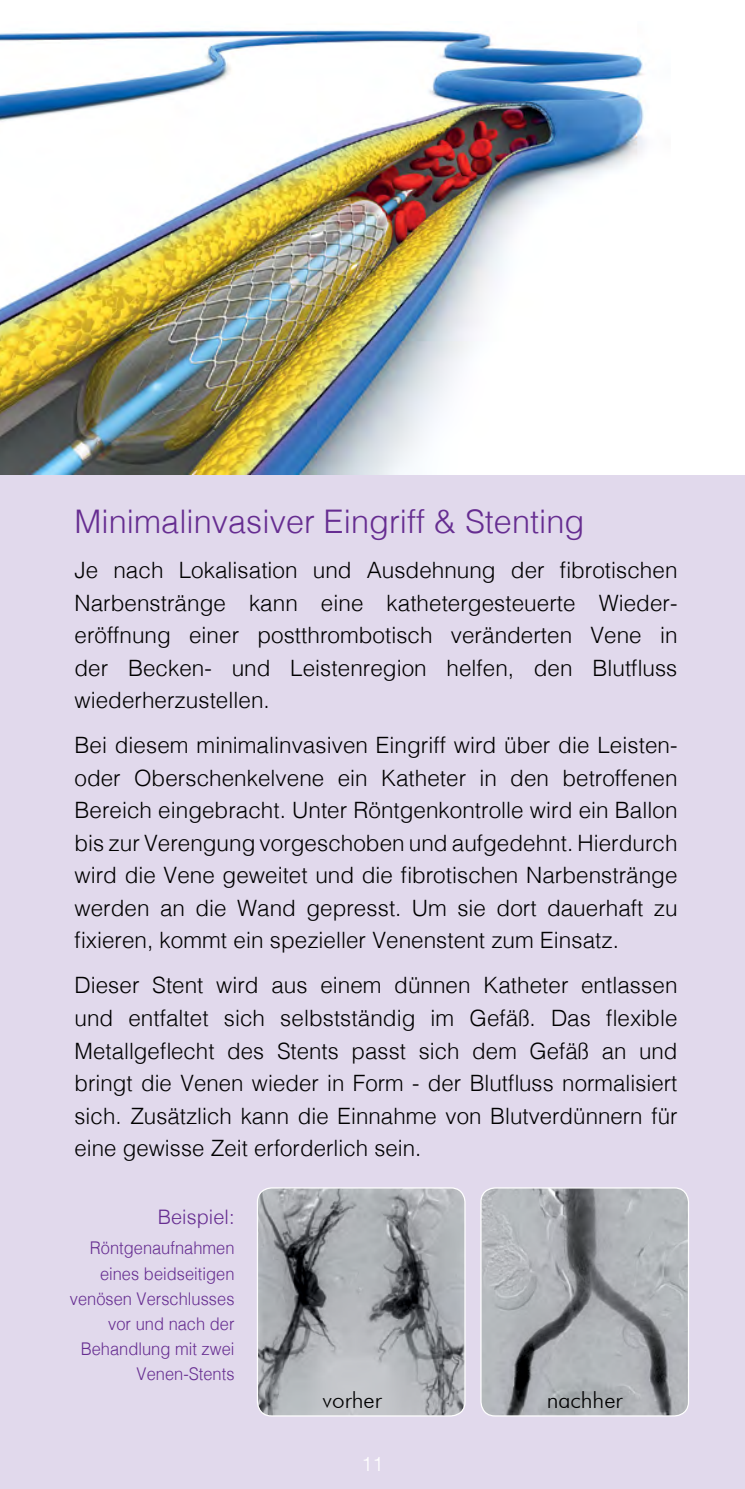
<style>
.page{position:relative;width:745px;height:1489px;background:#fff}
.page>*{position:absolute;margin:0;border:0;box-sizing:border-box;transform-origin:0 0}
.t1{font:300 32.5px "Helvetica";color:#662d91}
.t2{font:300 22.5px/32.5px "Helvetica";color:#000;text-align:justify}
.t3{font:300 22.5px "Futura BT";color:#000}
.t4{font:300 20px "Helvetica";color:#662d91}
.t5{font:300 20px "Helvetica";color:#fff}
.t6{font:300 17.5px/25px "Helvetica";color:#662d91;text-align:right;scale:.94 1}
</style>
<div class="page">
<div style="left:0;top:475px;width:744px;height:1013px;background:#e1d9ec"></div>
<img style="left:0;top:30px;width:645px;height:444px">
<img style="left:257px;top:1188px;width:207px;height:227px">
<div style="left:257px;top:1187px;width:208px;height:229px;border:1px solid #fff;border-radius:14px"></div>
<img style="left:482px;top:1188px;width:206px;height:227px">
<div style="left:480px;top:1187px;width:208px;height:229px;border:1px solid #fff;border-radius:14px"></div>
<h1 class="t1" style="left:74px;top:502px;width:511px">Minimalinvasiver Eingriff &amp; Stenting</h1>
<p class="t2" style="left:74px;top:554px;width:604px">Je nach Lokalisation und Ausdehnung der fibrotischen Narbenstränge kann eine kathetergesteuerte Wieder&shy;eröffnung einer postthrombotisch veränderten Vene in der Becken- und Leistenregion helfen, den Blutfluss wiederherzustellen.</p>
<p class="t2" style="left:74px;top:729px;width:604px">Bei diesem minimalinvasiven Eingriff wird über die Leisten&shy;oder Oberschenkelvene ein Katheter in den betroffenen Bereich eingebracht. Unter Röntgenkontrolle wird ein Ballon bis zur Verengung vorgeschoben und aufgedehnt. Hierdurch wird die Vene geweitet und die fibrotischen Narbenstränge werden an die Wand gepresst. Um sie dort dauerhaft zu fixieren, kommt ein spezieller Venenstent zum Einsatz.</p>
<p class="t2" style="left:74px;top:969px;width:604px">Dieser Stent wird aus einem dünnen Katheter entlassen und entfaltet sich selbstständig im Gefäß. Das flexible Metallgeflecht des Stents passt sich dem Gefäß an und bringt die Venen wieder in Form - der Blutfluss normalisiert sich. Zusätzlich kann die Einnahme von Blutverdünnern für eine gewisse Zeit erforderlich sein.</p>
<p class="t4" style="left:158px;top:1205px;width:78px">Beispiel:</p>
<p class="t6" style="left:70px;top:1235px;width:177px">Röntgenaufnahmen eines beidseitigen venösen Verschlusses vor und nach der<br>Behandlung mit zwei<br>Venen-Stents</p>
<p class="t3" style="left:322px;top:1386px;width:61px">vorher</p>
<p class="t3" style="left:546px;top:1386px;width:77px">nachher</p>
<p class="t5" style="left:361px;top:1451px;width:24px">11</p>
</div>
